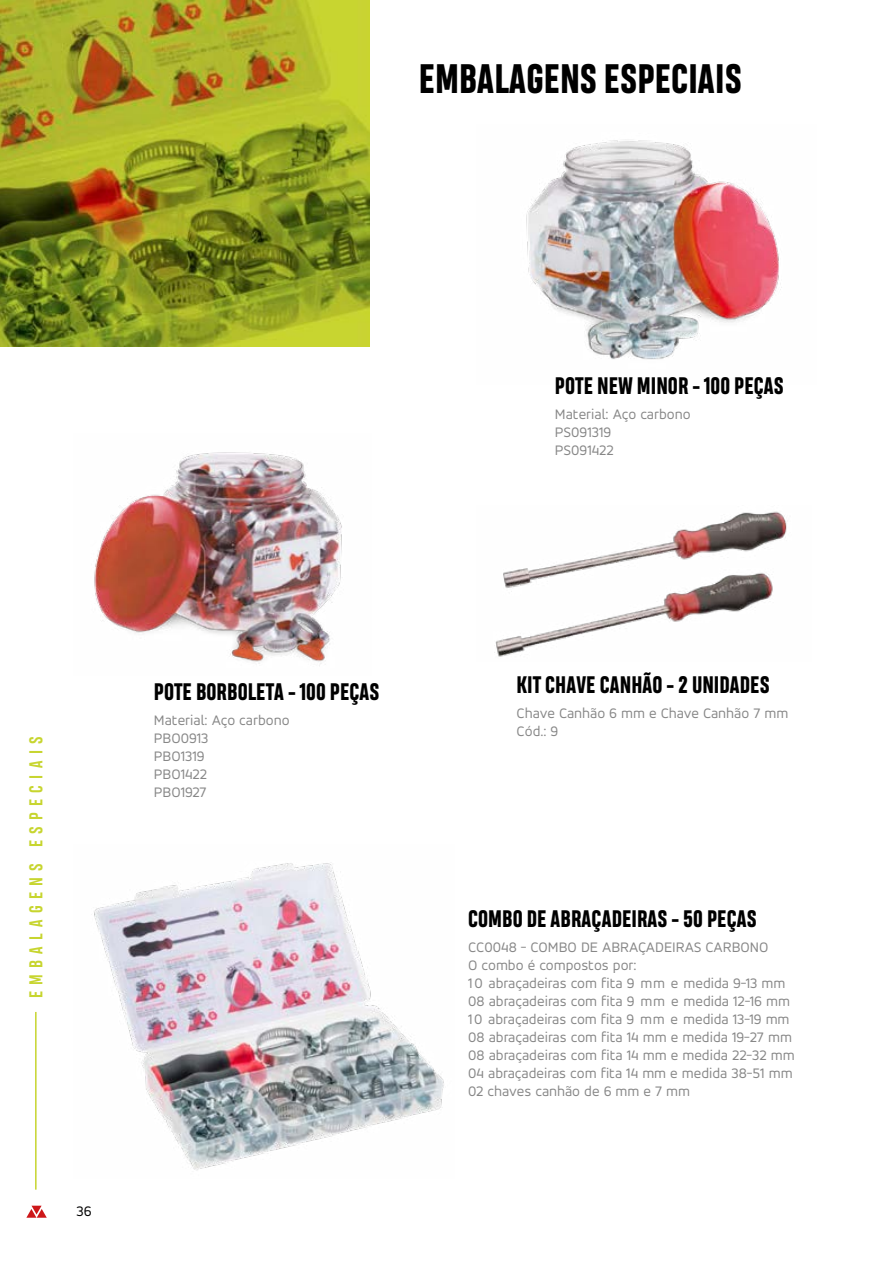
<style>
.page{position:relative;width:893px;height:1263px;background:#fff}
.page>*{position:absolute;margin:0;border:0;box-sizing:border-box;transform-origin:0 0}
.t1{font:800 38.7px "Heading Pro";color:#000}
.t2{font:800 22.5px "Heading Pro";color:#000}
.t3{font:700 17.55px "Heading Pro";letter-spacing:.36em;color:#c7d52f}
.t4{font:15px/18px "Accord Alternate";color:#878787}
.t5{font:15px "Accord Alternate";color:#000}
</style>
<div class="page">
<svg style="left:26px;top:1206px;width:21px;height:12px"></svg>
<img style="left:494px;top:511px;width:293px;height:146px">
<img style="left:94px;top:863px;width:350px;height:308px">
<img style="left:94px;top:452px;width:248px;height:214px">
<img style="left:526px;top:140px;width:256px;height:220px">
<img style="left:0;top:0;width:369px;height:347px">
<hr style="left:35px;top:1012px;width:2px;height:177px;background:#c7d52f">
<h1 class="t1" style="left:419px;top:55px;width:325px">EMBALAGENS ESPECIAIS</h1>
<p class="t3" style="left:25px;top:998px;width:263px;rotate:-90deg">EMBALAGENS ESPECIAIS</p>
<h2 class="t2" style="left:154px;top:677px;width:227px">POTE BORBOLETA - 100 PEÇAS</h2>
<p class="t4" style="left:154px;top:711px;width:137px">Material: Aço carbono<br>PBO0913<br>PBO1319<br>PBO1422<br>PBO1927</p>
<p class="t5" style="left:77px;top:1202px;width:17px">36</p>
<h2 class="t2" style="left:555px;top:371px;width:230px">POTE NEW MINOR - 100 PEÇAS</h2>
<p class="t4" style="left:555px;top:405px;width:137px">Material: Aço carbono<br>PS091319<br>PS091422</p>
<h2 class="t2" style="left:517px;top:670px;width:254px">KIT CHAVE CANHÃO - 2 UNIDADES</h2>
<p class="t4" style="left:517px;top:704px;width:273px">Chave Canhão 6 mm e Chave Canhão 7 mm<br>Cód.: 9</p>
<h2 class="t2" style="left:468px;top:905px;width:290px">COMBO DE ABRAÇADEIRAS - 50 PEÇAS</h2>
<p class="t4" style="left:468px;top:938px;width:328px">CC0048 - COMBO DE ABRAÇADEIRAS CARBONO<br>O combo é compostos por:<br>10 abraçadeiras com fita 9 mm e medida 9-13 mm 08 abraçadeiras com fita 9 mm e medida 12-16 mm 10 abraçadeiras com fita 9 mm e medida 13-19 mm 08 abraçadeiras com fita 14 mm e medida 19-27 mm 08 abraçadeiras com fita 14 mm e medida 22-32 mm 04 abraçadeiras com fita 14 mm e medida 38-51 mm 02 chaves canhão de 6 mm e 7 mm</p>
</div>
